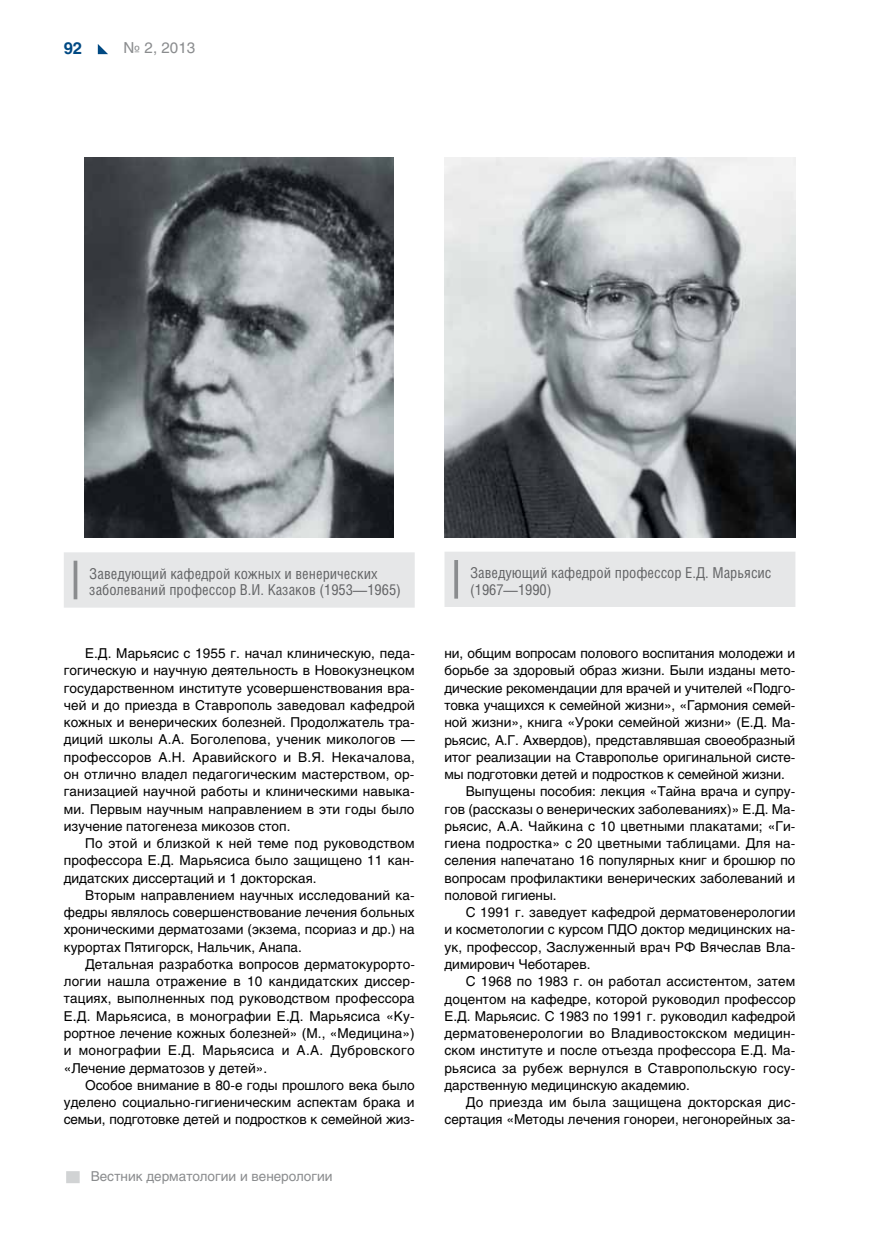
<style>
.page{position:relative;width:872px;height:1234px;background:#fff}
.page>*{position:absolute;margin:0;border:0;box-sizing:border-box;transform-origin:0 0}
.t1{font:700 16.5px "Helios C";color:#004983}
.t2{font:15px/16.5px "Helios Cond C";color:#636466}
.t3{font:15px "Helios C";color:#8a8c8e}
.t4{font:13.5px/17.2px "Helios C";color:#000;text-align:justify}
.t5{font:13.5px "Helios C";color:#8a8c8e}
</style>
<div class="page">
<div style="left:66px;top:1170px;width:14px;height:12px;background:#d1d3d4"></div>
<svg style="left:98px;top:44px;width:10px;height:10px"></svg>
<img style="left:444px;top:157px;width:351px;height:380px">
<div style="left:444px;top:552px;width:351px;height:55px;background:#e6e7e8"></div>
<svg style="left:454px;top:560px;width:4px;height:38px"></svg>
<img style="left:85px;top:157px;width:309px;height:380px">
<div style="left:64px;top:552px;width:351px;height:55px;background:#e6e7e8"></div>
<hr style="left:74px;top:560px;width:3px;height:39px;background:#8a8c8e">
<p class="t1" style="left:64px;top:38px;width:20px">92</p>
<p class="t3" style="left:124px;top:39px;width:73px">№ 2, 2013</p>
<p class="t2" style="left:89px;top:565px;width:313px">Заведующий кафедрой кожных и венерических заболеваний профессор В.И. Казаков (1953—1965)</p>
<p class="t4" style="left:64px;top:644px;width:353px;text-indent:21px">Е.Д. Марьясис с 1955 г. начал клиническую, педа&shy;гогическую и научную деятельность в Новокузнецком государственном институте усовершенствования вра&shy;чей и до приезда в Ставрополь заведовал кафедрой кожных и венерических болезней. Продолжатель тра&shy;диций школы А.А. Боголепова, ученик микологов — профессоров А.Н. Аравийского и В.Я. Некачалова, он отлично владел педагогическим мастерством, ор&shy;ганизацией научной работы и клиническими навыка&shy;ми. Первым научным направлением в эти годы было изучение патогенеза микозов стоп.</p>
<p class="t4" style="left:64px;top:834px;width:352px;text-indent:21px">По этой и близкой к ней теме под руководством профессора Е.Д. Марьясиса было защищено 11 кан&shy;дидатских диссертаций и 1 докторская.</p>
<p class="t4" style="left:64px;top:886px;width:352px;text-indent:21px">Вторым направлением научных исследований ка&shy;федры являлось совершенствование лечения больных хроническими дерматозами (экзема, псориаз и др.) на курортах Пятигорск, Нальчик, Анапа.</p>
<p class="t4" style="left:64px;top:955px;width:353px;text-indent:21px">Детальная разработка вопросов дерматокурорто&shy;логии нашла отражение в 10 кандидатских диссер&shy;тациях, выполненных под руководством профессора Е.Д. Марьясиса, в монографии Е.Д. Марьясиса «Ку&shy;рортное лечение кожных болезней» (М., «Медицина») и монографии Е.Д. Марьясиса и А.А. Дубровского «Лечение дерматозов у детей».</p>
<p class="t4" style="left:64px;top:1075px;width:352px;text-indent:21px">Особое внимание в 80-е годы прошлого века было уделено социально-гигиеническим аспектам брака и семьи, подготовке детей и подростков к семейной жиз-</p>
<p class="t5" style="left:91px;top:1168px;width:243px">Вестник дерматологии и венерологии</p>
<p class="t2" style="left:470px;top:564px;width:303px">Заведующий кафедрой профессор Е.Д. Марьясис (1967—1990)</p>
<p class="t4" style="left:444px;top:644px;width:352px">ни, общим вопросам полового воспитания молодежи и</p>
<p class="t4" style="left:444px;top:661px;width:352px">борьбе за здоровый образ жизни. Были изданы мето-</p>
<p class="t4" style="left:444px;top:679px;width:352px">дические рекомендации для врачей и учителей «Подго-</p>
<p class="t4" style="left:444px;top:696px;width:352px">товка учащихся к семейной жизни», «Гармония семей-</p>
<p class="t4" style="left:444px;top:713px;width:352px">ной жизни», книга «Уроки семейной жизни» (Е.Д. Ма-</p>
<p class="t4" style="left:444px;top:730px;width:352px">рьясис, А.Г. Ахвердов), представлявшая своеобразный</p>
<p class="t4" style="left:444px;top:748px;width:352px">итог реализации на Ставрополье оригинальной систе-</p>
<p class="t4" style="left:444px;top:765px;width:342px">мы подготовки детей и подростков к семейной жизни.</p>
<p class="t4" style="left:466px;top:782px;width:331px">Выпущены пособия: лекция «Тайна врача и супру-</p>
<p class="t4" style="left:444px;top:799px;width:352px">гов (рассказы о венерических заболеваниях)» Е.Д. Ма-</p>
<p class="t4" style="left:444px;top:817px;width:352px">рьясис, А.А. Чайкина с 10 цветными плакатами; «Ги-</p>
<p class="t4" style="left:444px;top:834px;width:352px">гиена подростка» с 20 цветными таблицами. Для на-</p>
<p class="t4" style="left:444px;top:851px;width:352px">селения напечатано 16 популярных книг и брошюр по</p>
<p class="t4" style="left:444px;top:868px;width:352px">вопросам профилактики венерических заболеваний и</p>
<p class="t4" style="left:444px;top:886px;width:114px">половой гигиены.</p>
<p class="t4" style="left:466px;top:903px;width:331px">С 1991 г. заведует кафедрой дерматовенерологии</p>
<p class="t4" style="left:444px;top:920px;width:352px">и косметологии с курсом ПДО доктор медицинских на-</p>
<p class="t4" style="left:444px;top:937px;width:352px">ук, профессор, Заслуженный врач РФ Вячеслав Вла-</p>
<p class="t4" style="left:444px;top:955px;width:147px">димирович Чеботарев.</p>
<p class="t4" style="left:466px;top:972px;width:331px">С 1968 по 1983 г. он работал ассистентом, затем</p>
<p class="t4" style="left:444px;top:989px;width:352px">доцентом на кафедре, которой руководил профессор</p>
<p class="t4" style="left:444px;top:1006px;width:352px">Е.Д. Марьясис. С 1983 по 1991 г. руководил кафедрой</p>
<p class="t4" style="left:444px;top:1024px;width:352px">дерматовенерологии во Владивостокском медицин-</p>
<p class="t4" style="left:444px;top:1041px;width:352px">ском институте и после отъезда профессора Е.Д. Ма-</p>
<p class="t4" style="left:444px;top:1058px;width:352px">рьясиса за рубеж вернулся в Ставропольскую госу-</p>
<p class="t4" style="left:444px;top:1075px;width:247px">дарственную медицинскую академию.</p>
<p class="t4" style="left:466px;top:1093px;width:331px">До приезда им была защищена докторская дис-</p>
<p class="t4" style="left:444px;top:1110px;width:352px">сертация «Методы лечения гонореи, негонорейных за-</p>
</div>
